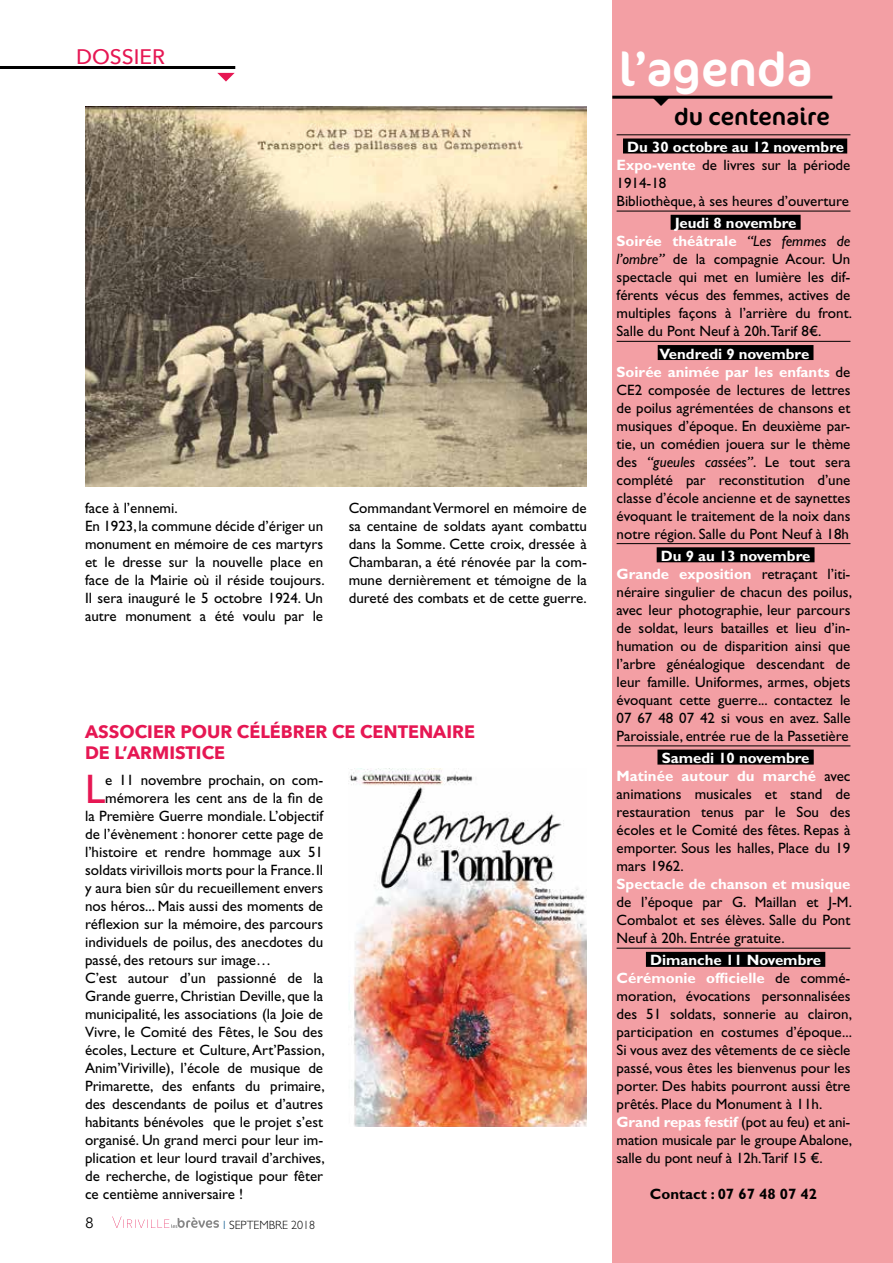
<style>
.page{position:relative;width:893px;height:1263px;background:#fff}
.page>*{position:absolute;margin:0;border:0;box-sizing:border-box;transform-origin:0 0}
.t1{font:48px "Cocon";color:#fff}
.t2{font:41.4px "Gill Sans";color:#e61753}
.t3{font:24px "Cocon";color:#000}
.t4{font:500 21px "Avenir Next";color:#e61753}
.t5{font:700 18px/21.6px "Avenir Next";color:#e61753}
.t6{font:15px/18px "Gill Sans";color:#000}
.t7{font:700 15px "Gill Sans";color:#fff}
.t8{font:700 15px "Gill Sans";color:#000}
.t9{font:15px "Avenir Next";color:#000}
.t10{font:300 12px "Gill Sans";color:#000}
.s1{color:#00528a}
.s2{font-weight:700;color:#fff}
.s3{font-style:italic}
</style>
<div class="page">
<svg style="left:112px;top:1216px;width:107px;height:12px"></svg>
<svg style="left:217px;top:73px;width:18px;height:9px"></svg>
<div style="left:612px;top:0;width:281px;height:1263px;background:#f39fa4"></div>
<hr style="left:612px;top:96px;width:220px;height:3px;background:#000">
<hr style="left:617px;top:135px;width:233px;height:1px;background:#000">
<div style="left:623px;top:138px;width:224px;height:15px;background:#000"></div>
<hr style="left:617px;top:211px;width:233px;height:1px;background:#000">
<div style="left:671px;top:215px;width:130px;height:15px;background:#000"></div>
<hr style="left:617px;top:341px;width:233px;height:1px;background:#000">
<div style="left:658px;top:345px;width:155px;height:15px;background:#000"></div>
<hr style="left:617px;top:543px;width:233px;height:1px;background:#000">
<div style="left:657px;top:547px;width:157px;height:15px;background:#000"></div>
<hr style="left:617px;top:746px;width:233px;height:1px;background:#000">
<div style="left:657px;top:749px;width:157px;height:15px;background:#000"></div>
<hr style="left:617px;top:948px;width:233px;height:1px;background:#000">
<div style="left:646px;top:952px;width:179px;height:15px;background:#000"></div>
<img style="left:349px;top:769px;width:238px;height:358px">
<hr style="left:0;top:66px;width:235px;height:3px;background:#000">
<img style="left:85px;top:106px;width:502px;height:381px">
<svg style="left:653px;top:98px;width:17px;height:1px"></svg>
<h3 class="t4" style="left:76px;top:38px;width:90px">DOSSIER</h3>
<p class="t6" style="left:85px;top:499px;width:241px">face à l’ennemi.<br>En 1923, la commune décide d’ériger un monument en mémoire de ces martyrs et le dresse sur la nouvelle place en face de la Mairie où il réside toujours.<br>Il sera inauguré le 5 octobre 1924. Un autre monument a été voulu par le</p>
<p class="t6" style="left:349px;top:499px;width:240px;text-align:justify">Commandant Vermorel en mémoire de sa centaine de soldats ayant combattu dans la Somme. Cette croix, dressée à Chambaran, a été rénovée par la com&shy;mune dernièrement et témoigne de la dureté des combats et de cette guerre.</p>
<p class="t5" style="left:85px;top:720px;width:391px">ASSOCIER POUR CÉLÉBRER CE CENTENAIRE<br>DE L’ARMISTICE</p>
<h2 class="t2" style="left:85px;top:765px;width:22px">L</h2>
<p class="t6" style="left:105px;top:771px;width:219px">e 11 novembre prochain, on com-</p>
<p class="t6" style="left:105px;top:789px;width:219px">mémorera les cent ans de la fin de</p>
<p class="t6" style="left:85px;top:807px;width:240px">la Première Guerre mondiale. L’objectif</p>
<p class="t6" style="left:85px;top:825px;width:240px">de l’évènement : honorer cette page de</p>
<p class="t6" style="left:85px;top:843px;width:240px">l’histoire et rendre hommage aux 51</p>
<p class="t6" style="left:85px;top:861px;width:240px">soldats virivillois morts pour la France. Il</p>
<p class="t6" style="left:85px;top:879px;width:240px">y aura bien sûr du recueillement envers</p>
<p class="t6" style="left:85px;top:897px;width:240px">nos héros... Mais aussi des moments de</p>
<p class="t6" style="left:85px;top:915px;width:240px">réflexion sur la mémoire, des parcours</p>
<p class="t6" style="left:85px;top:933px;width:240px">individuels de poilus, des anecdotes du</p>
<p class="t6" style="left:85px;top:951px;width:188px">passé, des retours sur image…</p>
<p class="t6" style="left:85px;top:969px;width:240px">C’est autour d’un passionné de la</p>
<p class="t6" style="left:85px;top:987px;width:240px">Grande guerre, Christian Deville, que la</p>
<p class="t6" style="left:85px;top:1005px;width:240px">municipalité, les associations (la Joie de</p>
<p class="t6" style="left:85px;top:1023px;width:240px">Vivre, le Comité des Fêtes, le Sou des</p>
<p class="t6" style="left:85px;top:1041px;width:241px">écoles, Lecture et Culture, Art’Passion,</p>
<p class="t6" style="left:85px;top:1059px;width:240px">Anim’Viriville), l’école de musique de</p>
<p class="t6" style="left:85px;top:1077px;width:241px">Primarette, des enfants du primaire,</p>
<p class="t6" style="left:85px;top:1095px;width:240px">des descendants de poilus et d’autres</p>
<p class="t6" style="left:85px;top:1113px;width:240px">habitants bénévoles que le projet s’est</p>
<p class="t6" style="left:85px;top:1131px;width:240px">organisé. Un grand merci pour leur im-</p>
<p class="t6" style="left:85px;top:1149px;width:241px">plication et leur lourd travail d’archives,</p>
<p class="t6" style="left:85px;top:1167px;width:240px">de recherche, de logistique pour fêter</p>
<p class="t6" style="left:85px;top:1185px;width:160px">ce centième anniversaire !</p>
<p class="t9" style="left:85px;top:1210px;width:10px">8</p>
<p class="t10" style="left:223px;top:1218px;width:94px"><span class="s1">I</span> SEPTEMBRE 2018</p>
<h1 class="t1" style="left:619px;top:40px;width:195px">l’agenda</h1>
<h3 class="t3" style="left:674px;top:102px;width:157px">du centenaire</h3>
<p class="t6" style="left:617px;top:138px;width:235px;text-indent:11px"><span class="s2">Du 30 octobre au 12 novembre<br>Expo-vente</span> de livres sur la période<br>1914-18<br>Bibliothèque, à ses heures d’ouverture</p>
<p class="t6" style="left:617px;top:214px;width:237px;text-indent:58px"><span class="s2">Jeudi 8 novembre<br>Soirée théâtrale</span> <span class="s3">“Les femmes de l’ombre”</span> de la compagnie Acour. Un spectacle qui met en lumière les dif&shy;férents vécus des femmes, actives de multiples façons à l’arrière du front.<br>Salle du Pont Neuf à 20h.Tarif 8€.</p>
<p class="t6" style="left:617px;top:345px;width:235px;text-align:center"><span class="s2">Vendredi 9 novembre<br>Soirée animée par les enfants</span> de CE2 composée de lectures de lettres de poilus agrémentées de chansons et musiques d’époque. En deuxième par&shy;tie, un comédien jouera sur le thème des <span class="s3">“gueules cassées”</span>. Le tout sera complété par reconstitution d’une classe d’école ancienne et de saynettes évoquant le traitement de la noix dans notre région. Salle du Pont Neuf à 18h</p>
<p class="t6" style="left:617px;top:547px;width:237px;text-align:center"><span class="s2">Du 9 au 13 novembre<br>Grande exposition</span> retraçant l’iti&shy;néraire singulier de chacun des poilus, avec leur photographie, leur parcours de soldat, leurs batailles et lieu d’in&shy;humation ou de disparition ainsi que l’arbre généalogique descendant de leur famille. Uniformes, armes, objets évoquant cette guerre... contactez le 07 67 48 07 42 si vous en avez. Salle Paroissiale, entrée rue de la Passetière</p>
<p class="t6" style="left:617px;top:749px;width:235px;text-indent:45px"><span class="s2">Samedi 10 novembre<br>Matinée autour du marché</span> avec animations musicales et stand de restauration tenus par le Sou des écoles et le Comité des fêtes. Repas à emporter. Sous les halles, Place du 19 mars 1962.</p>
<p class="t7" style="left:617px;top:875px;width:235px">Spectacle de chanson et musique</p>
<p class="t6" style="left:617px;top:893px;width:237px;text-align:justify">de l’époque par G. Maillan et J-M.<br>Combalot et ses élèves. Salle du Pont Neuf à 20h. Entrée gratuite.</p>
<p class="t6" style="left:617px;top:951px;width:237px;text-indent:34px"><span class="s2">Dimanche 11 Novembre Cérémonie officielle</span> de commé&shy;moration, évocations personnalisées des 51 soldats, sonnerie au clairon, participation en costumes d’époque...<br>Si vous avez des vêtements de ce siècle passé, vous êtes les bienvenus pour les porter. Des habits pourront aussi être prêtés. Place du Monument à 11h.<br><span class="s2">Grand repas festif</span> (pot au feu) et ani&shy;mation musicale par le groupe Abalone, salle du pont neuf à 12h.Tarif 15 €.</p>
<p class="t8" style="left:650px;top:1185px;width:169px">Contact : 07 67 48 07 42</p>
</div>
